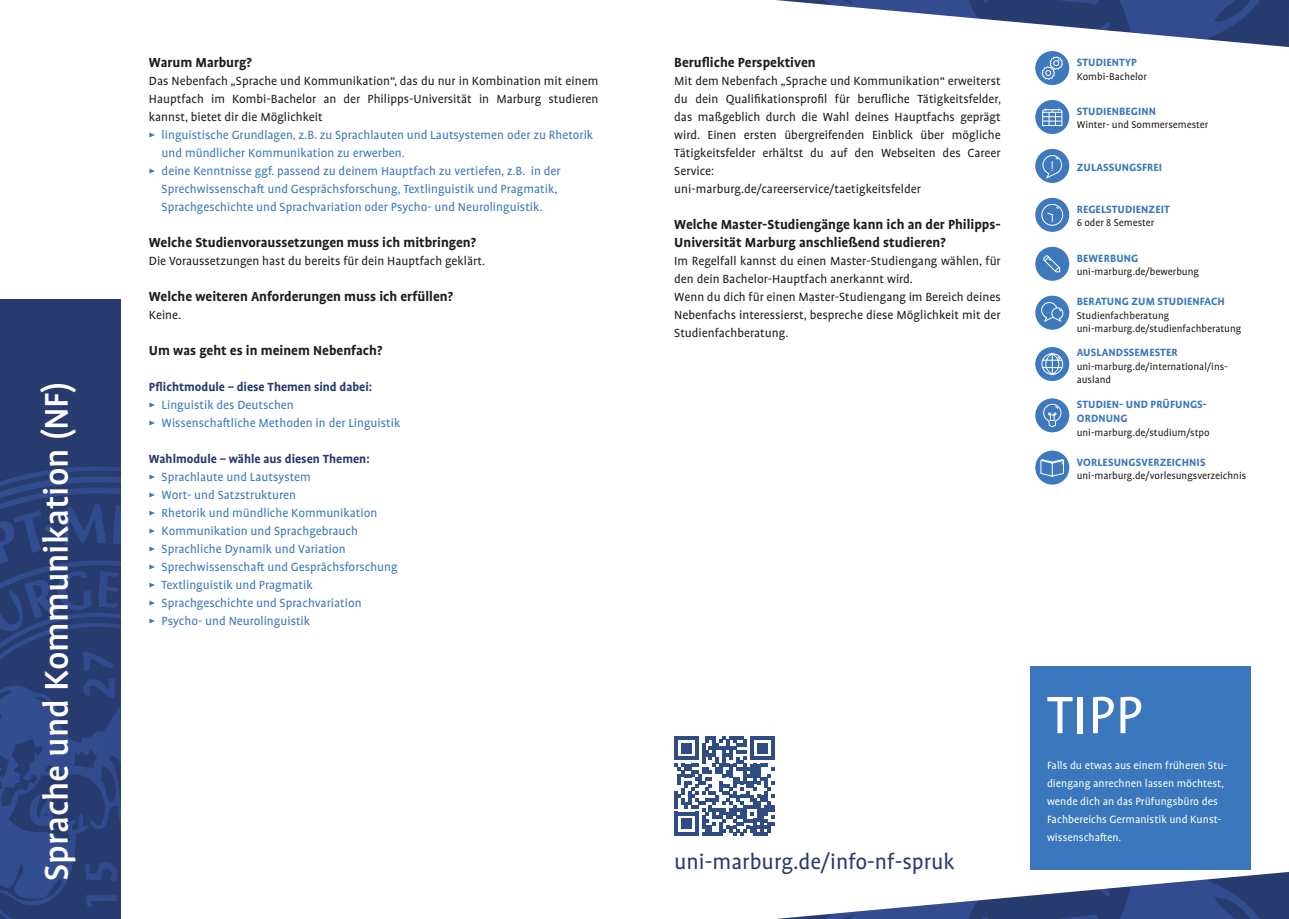
<style>
.page{position:relative;width:1289px;height:919px;background:#fff}
.page>*{position:absolute;margin:0;border:0;box-sizing:border-box;transform-origin:0 0}
.t1{font:60px "Profile Pro";color:#fff}
.t2{font:500 37.5px "Profile Pro";color:#fff}
.t3{font:24px "Profile Pro";color:#273b6f}
.t4{font:700 15px/18px "Profile Pro";color:#1d1d1b}
.t5{font:13.5px/18px "Profile Pro";color:#1d1d1b}
.t6{font:13.5px/18px "Profile Pro";color:#3a77bc}
.t7{font:700 13.5px "Profile Pro";color:#273b6f}
.t8{font:700 12px/14.4px "Profile Pro";letter-spacing:.01em;color:#3a77bc}
.t9{font:12px/18px "Profile Pro";color:#fff}
.t10{font:11.25px/13.5px "Profile Pro";color:#1d1d1b}
</style>
<div class="page">
<div style="left:0;top:300px;width:120px;height:618px;background:#273b6f"></div>
<svg style="left:0;top:472px;width:120px;height:446px"></svg>
<svg style="left:776px;top:0;width:512px;height:47px"></svg>
<svg style="left:787px;top:872px;width:501px;height:46px"></svg>
<div style="left:1035px;top:51px;width:34px;height:34px;background:#3d79bc;border-radius:50%"></div>
<svg style="left:1041px;top:56px;width:22px;height:24px"></svg>
<div style="left:1035px;top:100px;width:34px;height:34px;background:#3d79bc;border-radius:50%"></div>
<div style="left:1042px;top:112px;width:20px;height:14px;background:#fff"></div>
<svg style="left:1042px;top:108px;width:20px;height:17px"></svg>
<div style="left:1035px;top:149px;width:34px;height:34px;background:#3d79bc;border-radius:50%"></div>
<svg style="left:1042px;top:155px;width:20px;height:25px"></svg>
<svg style="left:1035px;top:198px;width:34px;height:34px"></svg>
<svg style="left:1041px;top:204px;width:21px;height:21px"></svg>
<div style="left:1041px;top:204px;width:21px;height:21px;border:1px solid #fff;border-radius:50%"></div>
<svg style="left:1046px;top:206px;width:13px;height:16px"></svg>
<div style="left:1035px;top:247px;width:34px;height:34px;background:#3d79bc;border-radius:50%"></div>
<svg style="left:1043px;top:255px;width:17px;height:18px"></svg>
<div style="left:1035px;top:296px;width:34px;height:34px;background:#3d79bc;border-radius:50%"></div>
<svg style="left:1041px;top:302px;width:22px;height:20px"></svg>
<div style="left:1035px;top:347px;width:34px;height:34px;background:#3d79bc;border-radius:50%"></div>
<svg style="left:1041px;top:353px;width:22px;height:22px"></svg>
<div style="left:1035px;top:398px;width:34px;height:34px;background:#3d79bc;border-radius:50%"></div>
<svg style="left:1043px;top:404px;width:18px;height:23px"></svg>
<div style="left:1035px;top:450px;width:34px;height:34px;background:#3d79bc;border-radius:50%"></div>
<svg style="left:1040px;top:459px;width:24px;height:18px"></svg>
<div style="left:1029px;top:665px;width:221px;height:204px;background:#3a77bc"></div>
<svg style="left:674px;top:736px;width:100px;height:100px"></svg>
<h2 class="t2" style="left:35px;top:880px;width:500px;rotate:-90deg">Sprache und Kommunikation (NF)</h2>
<p class="t4" style="left:149px;top:53px;width:104px">Warum Marburg?</p>
<p class="t5" style="left:149px;top:72px;width:451px;text-align:justify">Das Nebenfach „Sprache und Kommunikation“, das du nur in Kombination mit einem Hauptfach im Kombi-Bachelor an der Philipps-Universität in Marburg studieren kannst, bietet dir die Möglichkeit</p>
<p class="t6" style="left:149px;top:126px;width:446px">▶ linguistische Grundlagen, z.B. zu Sprachlauten und Lautsystemen oder zu Rhetorik</p>
<p class="t6" style="left:162px;top:144px;width:245px">und mündlicher Kommunikation zu erwerben.</p>
<p class="t6" style="left:149px;top:162px;width:413px">▶ deine Kenntnisse ggf. passend zu deinem Hauptfach zu vertiefen, z.B. in der</p>
<p class="t6" style="left:162px;top:180px;width:397px">Sprechwissenschaft und Gesprächsforschung, Textlinguistik und Pragmatik,</p>
<p class="t6" style="left:162px;top:198px;width:382px">Sprachgeschichte und Sprachvariation oder Psycho- und Neurolinguistik.</p>
<p class="t4" style="left:149px;top:233px;width:329px">Welche Studienvoraussetzungen muss ich mitbringen?</p>
<p class="t5" style="left:149px;top:252px;width:338px">Die Voraussetzungen hast du bereits für dein Hauptfach geklärt.</p>
<p class="t4" style="left:149px;top:287px;width:306px">Welche weiteren Anforderungen muss ich erfüllen?</p>
<p class="t5" style="left:149px;top:306px;width:34px">Keine.</p>
<p class="t4" style="left:149px;top:341px;width:235px">Um was geht es in meinem Nebenfach?</p>
<p class="t7" style="left:149px;top:379px;width:225px">Pflichtmodule – diese Themen sind dabei:</p>
<p class="t6" style="left:149px;top:396px;width:253px">▶ Linguistik des Deutschen<br>▶ Wissenschaftliche Methoden in der Linguistik</p>
<p class="t7" style="left:149px;top:451px;width:222px">Wahlmodule – wähle aus diesen Themen:</p>
<p class="t6" style="left:149px;top:468px;width:250px">▶ Sprachlaute und Lautsystem<br>▶ Wort- und Satzstrukturen<br>▶ Rhetorik und mündliche Kommunikation<br>▶ Kommunikation und Sprachgebrauch<br>▶ Sprachliche Dynamik und Variation<br>▶ Sprechwissenschaft und Gesprächsforschung ▶ Textlinguistik und Pragmatik<br>▶ Sprachgeschichte und Sprachvariation<br>▶ Psycho- und Neurolinguistik</p>
<p class="t4" style="left:674px;top:53px;width:143px">Berufliche Perspektiven</p>
<p class="t5" style="left:674px;top:72px;width:328px">Mit dem Nebenfach „Sprache und Kommunikation“ erweiterst du dein Qualifikationsprofil für berufliche Tätigkeitsfelder, das maßgeblich durch die Wahl deines Hauptfachs geprägt wird. Einen ersten übergreifenden Einblick über mögliche Tätigkeitsfelder erhältst du auf den Webseiten des Career Service:<br>uni-marburg.de/careerservice/taetigkeitsfelder</p>
<p class="t4" style="left:674px;top:215px;width:328px">Welche Master-Studiengänge kann ich an der Philipps-<br>Universität Marburg anschließend studieren?</p>
<p class="t5" style="left:674px;top:252px;width:328px">Im Regelfall kannst du einen Master-Studiengang wählen, für den dein Bachelor-Hauptfach anerkannt wird.<br>Wenn du dich für einen Master-Studiengang im Bereich deines Nebenfachs interessierst, bespreche diese Möglichkeit mit der Studienfachberatung.</p>
<p class="t8" style="left:1076px;top:55px;width:62px">STUDIENTYP</p>
<p class="t10" style="left:1076px;top:70px;width:72px">Kombi-Bachelor</p>
<p class="t8" style="left:1076px;top:104px;width:81px">STUDIENBEGINN</p>
<p class="t10" style="left:1076px;top:119px;width:133px">Winter- und Sommersemester</p>
<p class="t8" style="left:1076px;top:160px;width:87px">ZULASSUNGSFREI</p>
<p class="t8" style="left:1076px;top:202px;width:94px">REGELSTUDIENZEIT</p>
<p class="t10" style="left:1076px;top:216px;width:79px">6 oder 8 Semester</p>
<p class="t8" style="left:1076px;top:251px;width:63px">BEWERBUNG</p>
<p class="t10" style="left:1076px;top:265px;width:124px">uni-marburg.de/bewerbung</p>
<p class="t8" style="left:1076px;top:294px;width:150px">BERATUNG ZUM STUDIENFACH</p>
<p class="t10" style="left:1076px;top:309px;width:166px">Studienfachberatung uni-marburg.de/studienfachberatung</p>
<p class="t8" style="left:1076px;top:346px;width:102px">AUSLANDSSEMESTER</p>
<p class="t10" style="left:1076px;top:360px;width:153px">uni-marburg.de/international/ins&shy;ausland</p>
<p class="t8" style="left:1076px;top:397px;width:132px">STUDIEN- UND PRÜFUNGS-<br>ORDNUNG</p>
<p class="t10" style="left:1076px;top:426px;width:134px">uni-marburg.de/studium/stpo</p>
<p class="t8" style="left:1076px;top:455px;width:130px">VORLESUNGSVERZEICHNIS</p>
<p class="t10" style="left:1076px;top:469px;width:171px">uni-marburg.de/vorlesungsverzeichnis</p>
<h3 class="t3" style="left:674px;top:848px;width:282px">uni-marburg.de/info-nf-spruk</h3>
<h1 class="t1" style="left:1046px;top:681px;width:97px">TIPP</h1>
<p class="t9" style="left:1046px;top:757px;width:182px">Falls du etwas aus einem früheren Stu&shy;diengang anrechnen lassen möchtest, wende dich an das Prüfungsbüro des Fachbereichs Germanistik und Kunst&shy;wissenschaften.</p>
</div>
